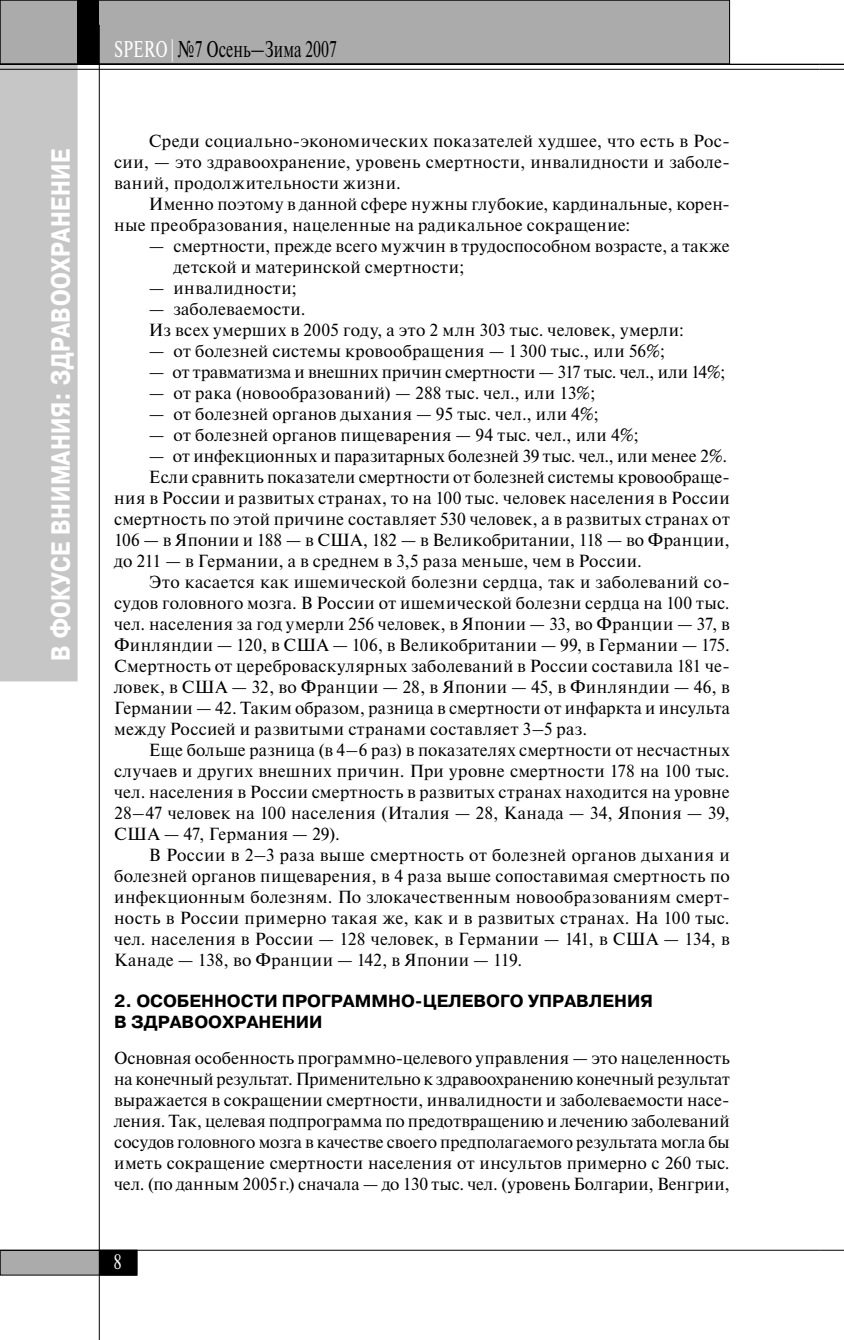
<style>
.page{position:relative;width:844px;height:1340px;background:#fff}
.page>*{position:absolute;margin:0;border:0;box-sizing:border-box;transform-origin:0 0}
.t1{font:700 26.25px "Pragmatica Cond C";letter-spacing:.02em;color:#fff}
.t2{font:22.75px "Newton C";color:#000;scale:.7 1}
.t3{font:21px "Newton C";color:#fff;scale:.8 1}
.t4{font:17.5px/21px "Newton C";letter-spacing:.015em;color:#000}
.t5{font:17.5px "Newton C";letter-spacing:-.005em;color:#000}
.t6{font:700 17.5px/21px "Pragmatica C";color:#000}
.t7{font:17.5px "Newton C";letter-spacing:.035em;color:#000}
.s1{color:#fff}
</style>
<div class="page">
<div style="left:0;top:61px;width:77px;height:620px;background:#c6c6c6"></div>
<div style="left:0;top:0;width:729px;height:64px;background:#ababab"></div>
<div style="left:0;top:0;width:729px;height:64px;border:1px solid #000"></div>
<div style="left:77px;top:0;width:22px;height:64px;background:#000"></div>
<div style="left:0;top:1250px;width:136px;height:25px;background:#ababab"></div>
<div style="left:0;top:1250px;width:137px;height:25px;border:1px solid #000"></div>
<div style="left:100px;top:1250px;width:37px;height:25px;background:#000"></div>
<hr style="left:99px;top:25px;width:1px;height:1314px;background:#000">
<hr style="left:0;top:64px;width:819px;height:1px;background:#000">
<hr style="left:0;top:69px;width:819px;height:1px;background:#000">
<hr style="left:0;top:1249px;width:819px;height:1px;background:#000">
<svg style="left:819px;top:64px;width:24px;height:6px"></svg>
<svg style="left:819px;top:1249px;width:24px;height:1px"></svg>
<h1 class="t1" style="left:51px;top:661px;width:513px;rotate:-90deg">В ФОКУСЕ ВНИМАНИЯ: ЗДРАВООХРАНЕНИЕ</h1>
<h2 class="t2" style="left:114px;top:41px;width:320px"><span class="s1">SPERO |</span> №7 Осень—Зима 2007</h2>
<p class="t4" style="left:114px;top:131px;width:617px;text-align:justify;text-indent:35px">Среди социально-экономических показателей худшее, что есть в Рос&shy;сии, — это здравоохранение, уровень смертности, инвалидности и заболе&shy;ваний, продолжительности жизни.</p>
<p class="t4" style="left:114px;top:194px;width:617px;text-indent:35px">Именно поэтому в данной сфере нужны глубокие, кардинальные, корен&shy;ные преобразования, нацеленные на радикальное сокращение:</p>
<p class="t4" style="left:173px;top:236px;width:557px;text-indent:-24px">— смертности, прежде всего мужчин в трудоспособном возрасте, а также детской и материнской смертности;</p>
<p class="t7" style="left:149px;top:281px;width:149px">— инвалидности;</p>
<p class="t4" style="left:149px;top:299px;width:536px">— заболеваемости.<br>Из всех умерших в 2005 году, а это 2 млн 303 тыс. человек, умерли:</p>
<p class="t4" style="left:149px;top:341px;width:517px">— от болезней системы кровообращения — 1 300 тыс., или 56%;</p>
<p class="t5" style="left:149px;top:365px;width:578px">— от травматизма и внешних причин смертности — 317 тыс. чел., или 14%;</p>
<p class="t4" style="left:149px;top:383px;width:448px">— от рака (новообразований) — 288 тыс. чел., или 13%;</p>
<p class="t4" style="left:149px;top:404px;width:451px">— от болезней органов дыхания — 95 тыс. чел., или 4%;</p>
<p class="t4" style="left:149px;top:425px;width:491px">— от болезней органов пищеварения — 94 тыс. чел., или 4%;</p>
<p class="t4" style="left:149px;top:446px;width:579px">— от инфекционных и паразитарных болезней 39 тыс. чел., или менее 2%.</p>
<p class="t4" style="left:149px;top:467px;width:582px">Если сравнить показатели смертности от болезней системы кровообраще-</p>
<p class="t4" style="left:114px;top:488px;width:617px">ния в России и развитых странах, то на 100 тыс. человек населения в России</p>
<p class="t4" style="left:114px;top:509px;width:617px">смертность по этой причине составляет 530 человек, а в развитых странах от</p>
<p class="t4" style="left:114px;top:530px;width:617px">106 — в Японии и 188 — в США, 182 — в Великобритании, 118 — во Франции,</p>
<p class="t4" style="left:114px;top:551px;width:529px">до 211 — в Германии, а в среднем в 3,5 раза меньше, чем в России.</p>
<p class="t4" style="left:149px;top:572px;width:582px">Это касается как ишемической болезни сердца, так и заболеваний со-</p>
<p class="t4" style="left:114px;top:593px;width:617px">судов головного мозга. В России от ишемической болезни сердца на 100 тыс.</p>
<p class="t4" style="left:114px;top:614px;width:617px">чел. населения за год умерли 256 человек, в Японии — 33, во Франции — 37, в</p>
<p class="t4" style="left:114px;top:635px;width:617px">Финляндии — 120, в США — 106, в Великобритании — 99, в Германии — 175.</p>
<p class="t4" style="left:114px;top:656px;width:617px">Смертность от цереброваскулярных заболеваний в России составила 181 че-</p>
<p class="t4" style="left:114px;top:677px;width:617px">ловек, в США — 32, во Франции — 28, в Японии — 45, в Финляндии — 46, в</p>
<p class="t4" style="left:114px;top:698px;width:617px">Германии — 42. Таким образом, разница в смертности от инфаркта и инсульта</p>
<p class="t4" style="left:114px;top:719px;width:474px">между Россией и развитыми странами составляет 3–5 раз.</p>
<p class="t4" style="left:149px;top:740px;width:582px">Еще больше разница (в 4–6 раз) в показателях смертности от несчастных</p>
<p class="t4" style="left:114px;top:761px;width:617px">случаев и других внешних причин. При уровне смертности 178 на 100 тыс.</p>
<p class="t4" style="left:114px;top:782px;width:617px">чел. населения в России смертность в развитых странах находится на уровне</p>
<p class="t4" style="left:114px;top:803px;width:617px">28–47 человек на 100 населения (Италия — 28, Канада — 34, Япония — 39,</p>
<p class="t4" style="left:114px;top:824px;width:227px">США — 47, Германия — 29).</p>
<p class="t4" style="left:149px;top:845px;width:582px">В России в 2–3 раза выше смертность от болезней органов дыхания и</p>
<p class="t4" style="left:114px;top:866px;width:617px">болезней органов пищеварения, в 4 раза выше сопоставимая смертность по</p>
<p class="t4" style="left:114px;top:887px;width:617px">инфекционным болезням. По злокачественным новообразованиям смерт-</p>
<p class="t4" style="left:114px;top:908px;width:617px">ность в России примерно такая же, как и в развитых странах. На 100 тыс.</p>
<p class="t4" style="left:114px;top:929px;width:617px">чел. населения в России — 128 человек, в Германии — 141, в США — 134, в</p>
<p class="t4" style="left:114px;top:950px;width:409px">Канаде — 138, во Франции — 142, в Японии — 119.</p>
<p class="t6" style="left:114px;top:991px;width:540px">2. ОСОБЕННОСТИ ПРОГРАММНО-ЦЕЛЕВОГО УПРАВЛЕНИЯ<br>В ЗДРАВООХРАНЕНИИ</p>
<p class="t4" style="left:114px;top:1048px;width:617px;text-align:justify">Основная особенность программно-целевого управления — это нацеленность на конечный результат. Применительно к здравоохранению конечный результат выражается в сокращении смертности, инвалидности и заболеваемости насе&shy;ления. Так, целевая подпрограмма по предотвращению и лечению заболеваний сосудов головного мозга в качестве своего предполагаемого результата могла бы иметь сокращение смертности населения от инсультов примерно с 260 тыс. чел. (по данным 2005 г.) сначала — до 130 тыс. чел. (уровень Болгарии, Венгрии,</p>
<p class="t3" style="left:113px;top:1254px;width:12px">8</p>
</div>
